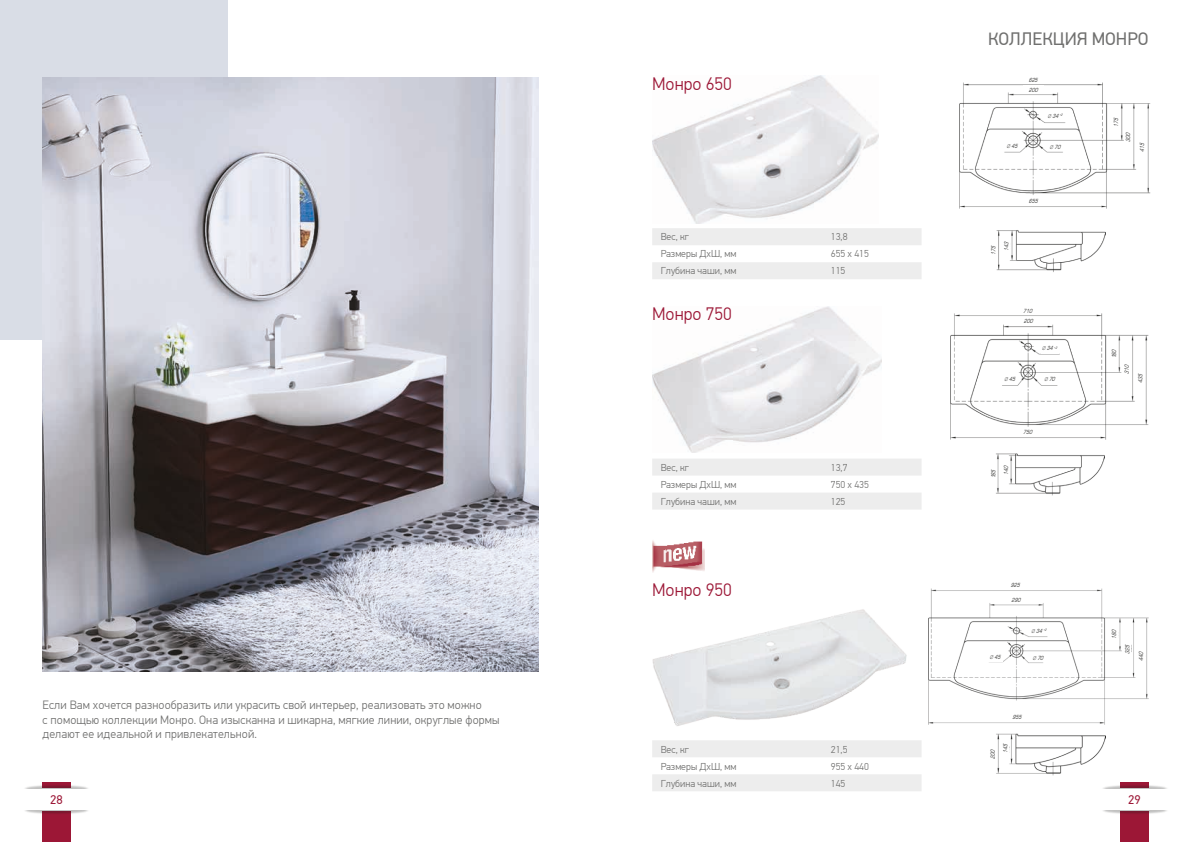
<style>
.page{position:relative;width:1191px;height:842px;background:#fff}
.page>*{position:absolute;margin:0;border:0;box-sizing:border-box;transform-origin:0 0}
.t1{font:300 18px "PF Din Text Pro";color:#9c1736}
.t2{font:18px "PF Din Text Pro";color:#70706f}
.t3{font:12.6px "PF Din Text Pro";color:#9c1736}
.t4{font:300 12px/14.4px "PF Din Text Pro";letter-spacing:.01em;color:#70706f}
.t5{font:300 10px "PF Din Text Pro";color:#70706f}
.t6{font:italic 5.5px/10px "Europe";letter-spacing:.05em;color:#1d1d1b;scale:.73 1}
</style>
<div class="page">
<div style="left:0;top:0;width:228px;height:339px;background:#d9dde6"></div>
<img style="left:652px;top:76px;width:226px;height:148px">
<img style="left:652px;top:307px;width:229px;height:145px">
<svg style="left:652px;top:228px;width:269px;height:51px"></svg>
<svg style="left:652px;top:459px;width:269px;height:51px"></svg>
<svg style="left:652px;top:740px;width:269px;height:51px"></svg>
<img style="left:43px;top:77px;width:496px;height:594px">
<img style="left:996px;top:230px;width:109px;height:42px">
<div style="left:989px;top:241px;width:8px;height:20px;background:#fff"></div>
<div style="left:1002px;top:236px;width:8px;height:20px;background:#fff"></div>
<img style="left:996px;top:733px;width:109px;height:43px">
<div style="left:989px;top:744px;width:8px;height:21px;background:#fff"></div>
<div style="left:1001px;top:738px;width:8px;height:21px;background:#fff"></div>
<img style="left:996px;top:453px;width:108px;height:43px">
<div style="left:989px;top:464px;width:8px;height:20px;background:#fff"></div>
<div style="left:1002px;top:460px;width:8px;height:21px;background:#fff"></div>
<img style="left:929px;top:588px;width:219px;height:137px">
<div style="left:1110px;top:625px;width:8px;height:20px;background:#fff"></div>
<div style="left:1123px;top:639px;width:8px;height:21px;background:#fff"></div>
<div style="left:1137px;top:647px;width:8px;height:20px;background:#fff"></div>
<div style="left:1004px;top:581px;width:21px;height:8px;background:#fff"></div>
<div style="left:1005px;top:596px;width:21px;height:8px;background:#fff"></div>
<div style="left:1006px;top:713px;width:21px;height:8px;background:#fff"></div>
<div style="left:1030px;top:626px;width:17px;height:10px;background:#fff"></div>
<div style="left:1030px;top:653px;width:15px;height:9px;background:#fff"></div>
<div style="left:987px;top:653px;width:15px;height:8px;background:#fff"></div>
<img style="left:950px;top:313px;width:198px;height:126px">
<div style="left:1017px;top:428px;width:20px;height:8px;background:#fff"></div>
<div style="left:1017px;top:307px;width:20px;height:8px;background:#fff"></div>
<div style="left:1110px;top:344px;width:8px;height:20px;background:#fff"></div>
<div style="left:1123px;top:360px;width:8px;height:20px;background:#fff"></div>
<div style="left:1136px;top:369px;width:8px;height:20px;background:#fff"></div>
<div style="left:1018px;top:317px;width:20px;height:8px;background:#fff"></div>
<div style="left:1040px;top:344px;width:18px;height:9px;background:#fff"></div>
<div style="left:1042px;top:375px;width:15px;height:9px;background:#fff"></div>
<div style="left:1002px;top:375px;width:15px;height:9px;background:#fff"></div>
<img style="left:959px;top:82px;width:192px;height:126px">
<div style="left:1022px;top:76px;width:21px;height:8px;background:#fff"></div>
<div style="left:1022px;top:86px;width:21px;height:8px;background:#fff"></div>
<div style="left:1112px;top:112px;width:8px;height:21px;background:#fff"></div>
<div style="left:1124px;top:127px;width:8px;height:21px;background:#fff"></div>
<div style="left:1138px;top:138px;width:8px;height:20px;background:#fff"></div>
<div style="left:1022px;top:197px;width:21px;height:8px;background:#fff"></div>
<div style="left:1046px;top:111px;width:18px;height:10px;background:#fff"></div>
<div style="left:1047px;top:142px;width:15px;height:9px;background:#fff"></div>
<div style="left:1004px;top:142px;width:15px;height:9px;background:#fff"></div>
<img style="left:652px;top:540px;width:52px;height:32px">
<img style="left:652px;top:609px;width:255px;height:117px">
<div style="left:42px;top:782px;width:29px;height:6px;background:#9c1736"></div>
<div style="left:42px;top:810px;width:29px;height:32px;background:#9c1736"></div>
<img style="left:26px;top:785px;width:61px;height:3px">
<img style="left:25px;top:810px;width:63px;height:4px">
<div style="left:1120px;top:782px;width:28px;height:6px;background:#9c1736"></div>
<div style="left:1120px;top:810px;width:28px;height:32px;background:#9c1736"></div>
<img style="left:1104px;top:783px;width:62px;height:5px">
<img style="left:1103px;top:810px;width:64px;height:6px">
<p class="t4" style="left:43px;top:698px;width:458px">Если Вам хочется разнообразить или украсить свой интерьер, реализовать это можно<br>с помощью коллекции Монро. Она изысканна и шикарна, мягкие линии, округлые формы делают ее идеальной и привлекательной.</p>
<h1 class="t2" style="left:988px;top:29px;width:162px">КОЛЛЕКЦИЯ МОНРО</h1>
<h1 class="t1" style="left:652px;top:74px;width:81px">Монро 650</h1>
<p class="t6" style="left:1028px;top:75px;width:14px">625<br>200</p>
<p class="t6" style="left:1047px;top:111px;width:22px">∅ 34 <sup>+2</sup></p>
<p class="t6" style="left:1111px;top:127px;width:15px;rotate:-90deg">175</p>
<p class="t6" style="left:1007px;top:141px;width:16px">∅ 45</p>
<p class="t6" style="left:1050px;top:142px;width:16px">∅ 70</p>
<p class="t6" style="left:1123px;top:142px;width:15px;rotate:-90deg">300</p>
<p class="t6" style="left:1137px;top:152px;width:15px;rotate:-90deg">415</p>
<p class="t6" style="left:1028px;top:196px;width:13px">655</p>
<p class="t5" style="left:660px;top:231px;width:30px">Вес, кг</p>
<p class="t5" style="left:831px;top:231px;width:18px">13,8</p>
<p class="t5" style="left:660px;top:248px;width:77px">Размеры ДхШ, мм</p>
<p class="t5" style="left:831px;top:248px;width:40px">655 х 415</p>
<p class="t5" style="left:660px;top:265px;width:77px">Глубина чаши, мм</p>
<p class="t5" style="left:831px;top:265px;width:16px">115</p>
<p class="t6" style="left:988px;top:255px;width:15px;rotate:-90deg">175</p>
<p class="t6" style="left:1001px;top:251px;width:15px;rotate:-90deg">143</p>
<h1 class="t1" style="left:652px;top:303px;width:81px">Монро 750</h1>
<p class="t6" style="left:1023px;top:306px;width:13px">710</p>
<p class="t6" style="left:1024px;top:317px;width:13px">200</p>
<p class="t6" style="left:1042px;top:344px;width:22px">∅ 34 <sup>+2</sup></p>
<p class="t6" style="left:1109px;top:358px;width:15px;rotate:-90deg">180</p>
<p class="t6" style="left:1004px;top:375px;width:16px">∅ 45</p>
<p class="t6" style="left:1044px;top:375px;width:16px">∅ 70</p>
<p class="t6" style="left:1122px;top:374px;width:15px;rotate:-90deg">310</p>
<p class="t6" style="left:1135px;top:383px;width:15px;rotate:-90deg">435</p>
<p class="t6" style="left:1023px;top:427px;width:13px">750</p>
<p class="t5" style="left:660px;top:462px;width:30px">Вес, кг</p>
<p class="t5" style="left:831px;top:462px;width:18px">13,7</p>
<p class="t5" style="left:660px;top:479px;width:77px">Размеры ДхШ, мм</p>
<p class="t5" style="left:831px;top:479px;width:40px">750 х 435</p>
<p class="t5" style="left:660px;top:496px;width:77px">Глубина чаши, мм</p>
<p class="t5" style="left:831px;top:496px;width:16px">125</p>
<p class="t6" style="left:988px;top:478px;width:15px;rotate:-90deg">185</p>
<p class="t6" style="left:1001px;top:475px;width:15px;rotate:-90deg">140</p>
<h1 class="t1" style="left:652px;top:579px;width:81px">Монро 950</h1>
<p class="t6" style="left:1010px;top:581px;width:13px">925</p>
<p class="t6" style="left:1011px;top:595px;width:13px">290</p>
<p class="t6" style="left:1031px;top:626px;width:22px">∅ 34 <sup>+2</sup></p>
<p class="t6" style="left:1109px;top:639px;width:15px;rotate:-90deg">180</p>
<p class="t6" style="left:990px;top:652px;width:16px">∅ 45</p>
<p class="t6" style="left:1032px;top:653px;width:16px">∅ 70</p>
<p class="t6" style="left:1122px;top:654px;width:15px;rotate:-90deg">325</p>
<p class="t6" style="left:1136px;top:661px;width:15px;rotate:-90deg">440</p>
<p class="t6" style="left:1012px;top:713px;width:13px">955</p>
<p class="t5" style="left:660px;top:743px;width:30px">Вес, кг</p>
<p class="t5" style="left:831px;top:743px;width:18px">21,5</p>
<p class="t5" style="left:660px;top:760px;width:77px">Размеры ДхШ, мм</p>
<p class="t5" style="left:831px;top:760px;width:40px">955 х 440</p>
<p class="t5" style="left:660px;top:777px;width:77px">Глубина чаши, мм</p>
<p class="t5" style="left:831px;top:777px;width:16px">145</p>
<p class="t6" style="left:988px;top:759px;width:15px;rotate:-90deg">200</p>
<p class="t6" style="left:1000px;top:753px;width:15px;rotate:-90deg">145</p>
<p class="t3" style="left:50px;top:792px;width:14px">28</p>
<p class="t3" style="left:1128px;top:792px;width:14px">29</p>
</div>
